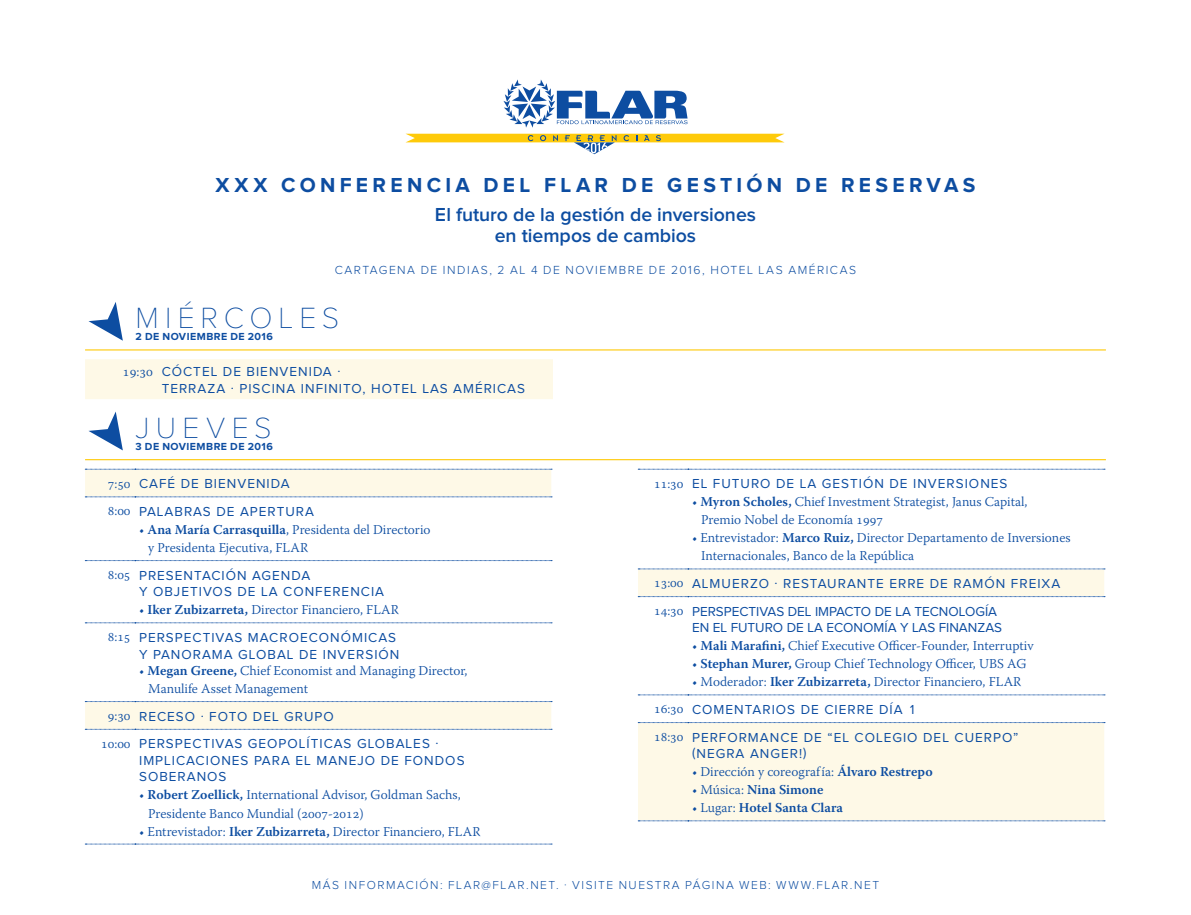
<style>
.page{position:relative;width:1191px;height:915px;background:#fff}
.page>*{position:absolute;margin:0;border:0;box-sizing:border-box;transform-origin:0 0}
.t1{font:100 30.3px "Proxima Nova";letter-spacing:.205em;color:#0d4da1}
.t2{font:700 21px "Proxima Nova";letter-spacing:.205em;color:#0d4da1}
.t3{font:600 19.5px/21px "Proxima Nova";color:#0d4da1;text-align:center}
.t4{font:300 13.5px/18px "Warnock Pro";color:#0d4da1}
.t5{font:13.5px/16.5px "Proxima Nova";letter-spacing:.075em;color:#0d4da1}
.t6{font:13.5px/27.6px "Proxima Nova";letter-spacing:.005em;color:#0d4da1}
.t7{font:600 13.5px "Warnock Pro";color:#0d4da1}
.t8{font:13.5px "Proxima Nova";color:#0d4da1}
.t9{font:300 12.15px "Proxima Nova";letter-spacing:.125em;color:#0d4da1}
.t10{font:300 12px "Proxima Nova";letter-spacing:.125em;color:#0d4da1}
.t11{font:700 10.65px "Proxima Nova";letter-spacing:.045em;color:#0d4da1}
.s1{font-family:"Warnock Pro";font-weight:300;font-size:13.8px}
.s2{font-family:"Warnock Pro";font-weight:300}
.s3{font-weight:600}
.s4{font-weight:300}
</style>
<div class="page">
<svg style="left:88px;top:411px;width:35px;height:39px"></svg>
<hr style="left:85px;top:459px;width:1021px;height:1px;background:#feca0a">
<svg style="left:85px;top:470px;width:466px;height:258px"></svg>
<svg style="left:85px;top:496px;width:467px;height:1px"></svg>
<svg style="left:85px;top:560px;width:467px;height:1px"></svg>
<svg style="left:85px;top:622px;width:467px;height:1px"></svg>
<svg style="left:85px;top:701px;width:467px;height:1px"></svg>
<svg style="left:85px;top:728px;width:467px;height:1px"></svg>
<svg style="left:85px;top:843px;width:467px;height:1px"></svg>
<svg style="left:85px;top:469px;width:467px;height:1px"></svg>
<svg style="left:638px;top:569px;width:466px;height:251px;fill:#fef9e7"></svg>
<svg style="left:638px;top:469px;width:467px;height:1px"></svg>
<svg style="left:638px;top:568px;width:467px;height:1px"></svg>
<svg style="left:638px;top:596px;width:467px;height:1px"></svg>
<svg style="left:638px;top:694px;width:467px;height:1px"></svg>
<svg style="left:638px;top:722px;width:467px;height:1px"></svg>
<svg style="left:638px;top:820px;width:467px;height:1px"></svg>
<div style="left:85px;top:359px;width:468px;height:40px;background:#fef9e7"></div>
<svg style="left:88px;top:302px;width:35px;height:38px"></svg>
<hr style="left:85px;top:349px;width:1021px;height:1px;background:#feca0a">
<svg style="left:503px;top:79px;width:184px;height:49px"></svg>
<svg style="left:405px;top:134px;width:379px;height:20px"></svg>
<h2 class="t2" style="left:215px;top:175px;width:761px">XXX CONFERENCIA DEL FLAR DE GESTIÓN DE RESERVAS</h2>
<h3 class="t3" style="left:435px;top:205px;width:322px">El futuro de la gestión de inversiones en tiempos de cambios</h3>
<p class="t9" style="left:335px;top:264px;width:523px">CARTAGENA DE INDIAS, 2 AL 4 DE NOVIEMBRE DE 2016, HOTEL LAS AMÉRICAS</p>
<h1 class="t1" style="left:136px;top:301px;width:205px">MIÉRCOLES</h1>
<p class="t11" style="left:136px;top:332px;width:139px">2 DE NOVIEMBRE DE 2016</p>
<p class="t5" style="left:162px;top:364px;width:365px;text-indent:-39px"><span class="s1">19:30</span> CÓCTEL DE BIENVENIDA ·<br>TERRAZA · PISCINA INFINITO, HOTEL LAS AMÉRICAS</p>
<h1 class="t1" style="left:136px;top:411px;width:137px">JUEVES</h1>
<p class="t11" style="left:136px;top:441px;width:139px">3 DE NOVIEMBRE DE 2016</p>
<p class="t5" style="left:108px;top:470px;width:208px;line-height:27.8px"><span class="s2">7:50</span> CAFÉ DE BIENVENIDA<br><span class="s2">8:00</span> PALABRAS DE APERTURA</p>
<p class="t4" style="left:148px;top:520px;width:284px;text-indent:-9px">• <span class="s3">Ana María Carrasquilla</span>, Presidenta del Directorio y Presidenta Ejecutiva, FLAR</p>
<p class="t5" style="left:139px;top:567px;width:246px;text-indent:-31px"><span class="s2">8:05</span> PRESENTACIÓN AGENDA<br>Y OBJETIVOS DE LA CONFERENCIA</p>
<p class="t4" style="left:139px;top:600px;width:261px">• <span class="s3">Iker Zubizarreta,</span> Director Financiero, FLAR</p>
<p class="t5" style="left:108px;top:629px;width:293px;text-align:right"><span class="s2">8:15</span> PERSPECTIVAS MACROECONÓMICAS<br>Y PANORAMA GLOBAL DE INVERSIÓN</p>
<p class="t4" style="left:148px;top:661px;width:321px;text-indent:-9px">• <span class="s3">Megan Greene,</span> Chief Economist and Managing Director,<br>Manulife Asset Management</p>
<p class="t5" style="left:101px;top:702px;width:339px;line-height:27.8px;text-indent:7px"><span class="s2">9:30</span> RECESO · FOTO DEL GRUPO<br><span class="s2">10:00</span> PERSPECTIVAS GEOPOLÍTICAS GLOBALES ·</p>
<p class="t5" style="left:139px;top:752px;width:327px">IMPLICACIONES PARA EL MANEJO DE FONDOS<br>SOBERANOS</p>
<p class="t4" style="left:148px;top:785px;width:314px;text-indent:-9px">• <span class="s3">Robert Zoellick,</span> International Advisor, Goldman Sachs,<br>Presidente Banco Mundial (2007-2012)</p>
<p class="t4" style="left:139px;top:821px;width:343px">• Entrevistador: <span class="s3">Iker Zubizarreta,</span> Director Financiero, FLAR</p>
<p class="t5" style="left:654px;top:476px;width:355px"><span class="s2">11:30</span> EL FUTURO DE LA GESTIÓN DE INVERSIONES</p>
<p class="t4" style="left:701px;top:492px;width:328px;text-indent:-9px">• <span class="s3">Myron Scholes,</span> Chief Investment Strategist, Janus Capital,<br>Premio Nobel de Economía 1997</p>
<p class="t4" style="left:701px;top:528px;width:371px;text-indent:-9px">• Entrevistador: <span class="s3">Marco Ruiz,</span> Director Departamento de Inversiones<br>Internacionales, Banco de la República</p>
<p class="t6" style="left:654px;top:570px;width:408px"><span class="s2">13:00</span> ALMUERZO · RESTAURANTE ERRE DE RAMÓN FREIXA<br><span class="s2">14:30</span> PERSPECTIVAS DEL IMPACTO DE LA TECNOLOGÍA</p>
<p class="t8" style="left:692px;top:621px;width:311px">EN EL FUTURO DE LA ECONOMÍA Y LAS FINANZAS</p>
<p class="t4" style="left:692px;top:636px;width:343px">• <span class="s3">Mali Marafini,</span> Chief Executive Officer-Founder, Interruptiv</p>
<p class="t4" style="left:692px;top:654px;width:336px">• <span class="s3">Stephan Murer,</span> Group Chief Technology Officer, UBS AG</p>
<p class="t4" style="left:692px;top:672px;width:331px">• Moderador: <span class="s3">Iker Zubizarreta,</span> Director Financiero, FLAR</p>
<p class="t5" style="left:654px;top:696px;width:366px;line-height:27.8px"><span class="s2">16:30</span> COMENTARIOS DE CIERRE DÍA 1<br><span class="s2">18:30</span> PERFORMANCE DE “EL COLEGIO DEL CUERPO”</p>
<p class="t5" style="left:692px;top:745px;width:116px">(NEGRA ANGER!)</p>
<p class="t4" style="left:692px;top:762px;width:242px">• Dirección y coreografía: <span class="s3">Álvaro Restrepo</span></p>
<p class="t7" style="left:692px;top:781px;width:133px"><span class="s4">• Música:</span> Nina Simone</p>
<p class="t7" style="left:692px;top:799px;width:152px"><span class="s4">• Lugar:</span> Hotel Santa Clara</p>
<p class="t10" style="left:312px;top:879px;width:569px">MÁS INFORMACIÓN: FLAR@FLAR.NET. · VISITE NUESTRA PÁGINA WEB: WWW.FLAR.NET</p>
</div>
